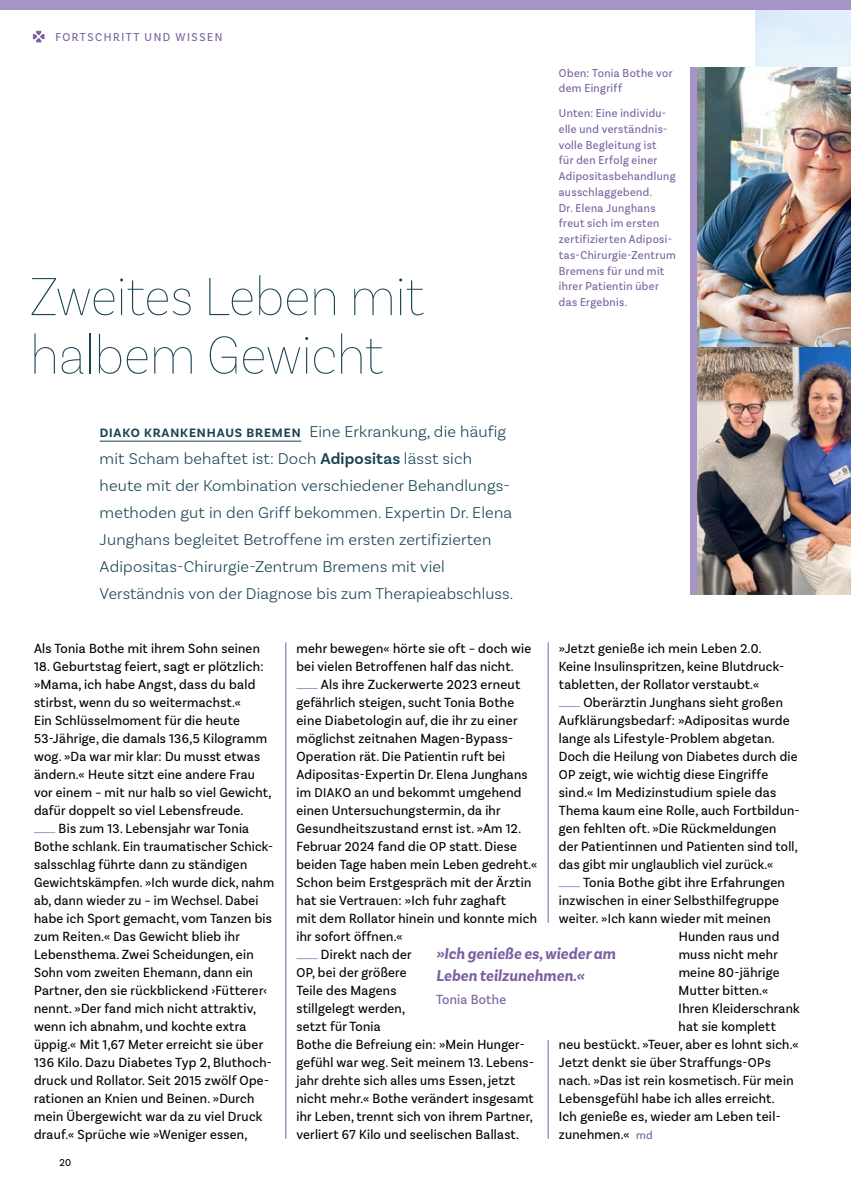
<style>
.page{position:relative;width:851px;height:1191px;background:#fff}
.page>*{position:absolute;margin:0;border:0;box-sizing:border-box;transform-origin:0 0}
.t1{font:100 57px/58.5px "Basic Sans Narrow";letter-spacing:-.015em;color:#194453}
.t2{font:300 16.5px/27px "Basic Sans";letter-spacing:.01em;color:#194453}
.t3{font:italic 700 16.5px/22.5px "Basic Sans Narrow";letter-spacing:.01em;color:#7a60a3}
.t4{font:13.95px/18px "Basic Sans Narrow";letter-spacing:.02em;color:#000}
.t5{font:13.95px "Basic Sans Narrow";letter-spacing:.02em;color:#7a60a3}
.t6{font:12px/15.8px "Basic Sans Narrow";letter-spacing:.035em;color:#7a60a3}
.t7{font:12px "Basic Sans Narrow";letter-spacing:.13em;color:#7a60a3}
.t8{font:10.5px "Basic Sans Narrow";color:#000}
.s1{font-weight:700;font-size:12.75px}
.s2{font-weight:600}
.s3{font-size:13.5px}
.s4{font-size:12px;color:#7a60a3}
</style>
<div class="page">
<img style="left:696px;top:68px;width:154px;height:526px">
<div style="left:0;top:0;width:850px;height:9px;background:#a794c6"></div>
<div style="left:690px;top:68px;width:6px;height:526px;background:#a794c6"></div>
<svg style="left:33px;top:30px;width:12px;height:13px"></svg>
<hr style="left:548px;top:642px;width:1px;height:281px;background:#7a60a3">
<hr style="left:548px;top:1040px;width:1px;height:99px;background:#7a60a3">
<hr style="left:285px;top:642px;width:1px;height:497px;background:#7a60a3">
<hr style="left:100px;top:441px;width:201px;height:1px;background:#194453">
<svg style="left:34px;top:832px;width:21px;height:1px"></svg>
<svg style="left:296px;top:688px;width:21px;height:1px"></svg>
<svg style="left:296px;top:958px;width:21px;height:1px"></svg>
<svg style="left:558px;top:706px;width:22px;height:1px"></svg>
<svg style="left:558px;top:886px;width:22px;height:1px"></svg>
<p class="t7" style="left:55px;top:30px;width:168px">FORTSCHRITT UND WISSEN</p>
<h1 class="t1" style="left:30px;top:268px;width:396px">Zweites Leben mit halbem Gewicht</h1>
<p class="t2" style="left:100px;top:417px;width:415px"><span class="s1">DIAKO KRANKENHAUS BREMEN</span> Eine Erkrankung, die häufig mit Scham behaftet ist: Doch <span class="s2">Adipositas</span> lässt sich heute mit der Kombination verschiedener Behandlungs&shy;methoden gut in den Griff bekommen. Expertin Dr. Elena Junghans begleitet Betroffene im ersten zertifizierten Adipositas-Chirurgie-Zentrum Bremens mit viel Verständnis von der Diagnose bis zum Therapieabschluss.</p>
<p class="t6" style="left:558px;top:65px;width:115px">Oben: Tonia Bothe vor dem Eingriff</p>
<p class="t6" style="left:558px;top:105px;width:118px">Unten: Eine individu&shy;elle und verständnis&shy;volle Begleitung ist<br>für den Erfolg einer<br>Adipositasbehandlung ausschlaggebend.<br>Dr. Elena Junghans freut sich im ersten zertifizierten Adiposi&shy;tas-Chirurgie-Zentrum<br>Bremens für und mit ihrer Patientin über das Ergebnis.</p>
<p class="t4" style="left:34px;top:639px;width:227px">Als Tonia Bothe mit ihrem Sohn seinen</p>
<p class="t4" style="left:34px;top:657px;width:231px"><span class="s3">18</span>. Geburtstag feiert, sagt er plötzlich:</p>
<p class="t4" style="left:34px;top:675px;width:223px">»Mama, ich habe Angst, dass du bald</p>
<p class="t4" style="left:34px;top:693px;width:208px">stirbst, wenn du so weitermachst.«</p>
<p class="t4" style="left:34px;top:711px;width:207px">Ein Schlüsselmoment für die heute</p>
<p class="t4" style="left:34px;top:729px;width:234px"><span class="s3">53</span>--Jährige, die damals <span class="s3">136,5</span> Kilogramm</p>
<p class="t4" style="left:34px;top:747px;width:228px">wog. »Da war mir klar: Du musst etwas</p>
<p class="t4" style="left:34px;top:765px;width:222px">ändern.« Heute sitzt eine andere Frau</p>
<p class="t4" style="left:34px;top:783px;width:239px">vor einem – mit nur halb so viel Gewicht,</p>
<p class="t4" style="left:34px;top:801px;width:211px">dafür doppelt so viel Lebensfreude.</p>
<p class="t4" style="left:59px;top:819px;width:192px">Bis zum <span class="s3">13</span>. Lebensjahr war Tonia</p>
<p class="t4" style="left:34px;top:837px;width:240px">Bothe schlank. Ein traumatischer Schick-</p>
<p class="t4" style="left:34px;top:855px;width:215px">salsschlag führte dann zu ständigen</p>
<p class="t4" style="left:34px;top:873px;width:242px">Gewichtskämpfen. »Ich wurde dick, nahm</p>
<p class="t4" style="left:34px;top:891px;width:226px">ab, dann wieder zu – im Wechsel. Dabei</p>
<p class="t4" style="left:34px;top:909px;width:239px">habe ich Sport gemacht, vom Tanzen bis</p>
<p class="t4" style="left:34px;top:927px;width:207px">zum Reiten.« Das Gewicht blieb ihr</p>
<p class="t4" style="left:34px;top:945px;width:221px">Lebensthema. Zwei Scheidungen, ein</p>
<p class="t4" style="left:34px;top:963px;width:220px">Sohn vom zweiten Ehemann, dann ein</p>
<p class="t4" style="left:34px;top:981px;width:235px">Partner, den sie rückblickend ›Fütterer‹</p>
<p class="t4" style="left:34px;top:999px;width:223px">nennt. »Der fand mich nicht attraktiv,</p>
<p class="t4" style="left:34px;top:1017px;width:214px">wenn ich abnahm, und kochte extra</p>
<p class="t4" style="left:34px;top:1035px;width:231px">üppig.« Mit <span class="s3">1,67</span> Meter erreicht sie über</p>
<p class="t4" style="left:34px;top:1053px;width:239px"><span class="s3">136</span> Kilo. Dazu Diabetes Typ 2, Bluthoch-</p>
<p class="t4" style="left:34px;top:1071px;width:236px">druck und Rollator. Seit <span class="s3">2015</span> zwölf Ope-</p>
<p class="t4" style="left:34px;top:1089px;width:222px">rationen an Knien und Beinen. »Durch</p>
<p class="t4" style="left:34px;top:1107px;width:230px">mein Übergewicht war da zu viel Druck</p>
<p class="t4" style="left:34px;top:1125px;width:215px">drauf.« Sprüche wie »Weniger essen,</p>
<p class="t8" style="left:60px;top:1156px;width:13px">20</p>
<p class="t4" style="left:296px;top:639px;width:236px">mehr bewegen« hörte sie oft – doch wie bei vielen Betroffenen half das nicht.</p>
<p class="t4" style="left:320px;top:675px;width:201px">Als ihre Zuckerwerte <span class="s3">2023</span> erneut</p>
<p class="t4" style="left:296px;top:693px;width:219px">gefährlich steigen, sucht Tonia Bothe</p>
<p class="t4" style="left:296px;top:711px;width:223px">eine Diabetologin auf, die ihr zu einer</p>
<p class="t4" style="left:296px;top:729px;width:216px">möglichst zeitnahen Magen-Bypass-</p>
<p class="t4" style="left:296px;top:747px;width:210px">Operation rät. Die Patientin ruft bei</p>
<p class="t4" style="left:296px;top:765px;width:233px">Adipositas-Expertin Dr. Elena Junghans</p>
<p class="t4" style="left:296px;top:783px;width:226px">im <span class="s3">DIAKO</span> an und bekommt umgehend</p>
<p class="t4" style="left:296px;top:801px;width:206px">einen Untersuchungstermin, da ihr</p>
<p class="t4" style="left:296px;top:819px;width:226px">Gesundheitszustand ernst ist. »Am <span class="s3">12.</span></p>
<p class="t4" style="left:296px;top:837px;width:222px">Februar <span class="s3">2024</span> fand die <span class="s3">OP</span> statt. Diese</p>
<p class="t4" style="left:296px;top:855px;width:242px">beiden Tage haben mein Leben gedreht.«</p>
<p class="t4" style="left:296px;top:873px;width:236px">Schon beim Erstgespräch mit der Ärztin</p>
<p class="t4" style="left:296px;top:891px;width:211px">hat sie Vertrauen: »Ich fuhr zaghaft</p>
<p class="t4" style="left:296px;top:909px;width:242px">mit dem Rollator hinein und konnte mich</p>
<p class="t4" style="left:296px;top:927px;width:108px">ihr sofort öffnen.«</p>
<p class="t4" style="left:321px;top:945px;width:92px">Direkt nach der</p>
<p class="t4" style="left:296px;top:963px;width:112px"><span class="s3">OP</span>, bei der größere</p>
<p class="t4" style="left:296px;top:981px;width:101px">Teile des Magens</p>
<p class="t4" style="left:296px;top:999px;width:110px">stillgelegt werden,</p>
<p class="t4" style="left:296px;top:1017px;width:86px">setzt für Tonia</p>
<p class="t4" style="left:296px;top:1035px;width:230px">Bothe die Befreiung ein: »Mein Hunger-</p>
<p class="t4" style="left:296px;top:1053px;width:239px">gefühl war weg. Seit meinem <span class="s3">13</span>. Lebens-</p>
<p class="t4" style="left:296px;top:1071px;width:220px">jahr drehte sich alles ums Essen, jetzt</p>
<p class="t4" style="left:296px;top:1089px;width:239px">nicht mehr.« Bothe verändert insgesamt</p>
<p class="t4" style="left:296px;top:1107px;width:238px">ihr Leben, trennt sich von ihrem Partner,</p>
<p class="t4" style="left:296px;top:1125px;width:224px">verliert <span class="s3">67</span> Kilo und seelischen Ballast.</p>
<p class="t4" style="left:558px;top:639px;width:227px">»Jetzt genieße ich mein Leben <span class="s3">2.0</span>.<br>Keine Insulinspritzen, keine Blutdruck&shy;tabletten, der Rollator verstaubt.«</p>
<p class="t4" style="left:558px;top:693px;width:242px;text-indent:25px">Oberärztin Junghans sieht großen Aufklärungsbedarf: »Adipositas wurde lange als Lifestyle-Problem abgetan.<br>Doch die Heilung von Diabetes durch die <span class="s3">OP</span> zeigt, wie wichtig diese Eingriffe sind.« Im Medizinstudium spiele das Thema kaum eine Rolle, auch Fortbildun&shy;gen fehlten oft. »Die Rückmeldungen<br>der Patientinnen und Patienten sind toll, das gibt mir unglaublich viel zurück.«</p>
<p class="t4" style="left:583px;top:873px;width:203px">Tonia Bothe gibt ihre Erfahrungen</p>
<p class="t4" style="left:558px;top:891px;width:222px">inzwischen in einer Selbsthilfegruppe</p>
<p class="t4" style="left:558px;top:909px;width:213px">weiter. »Ich kann wieder mit meinen</p>
<p class="t4" style="left:678px;top:927px;width:102px">Hunden raus und</p>
<p class="t4" style="left:678px;top:945px;width:101px">muss nicht mehr</p>
<p class="t4" style="left:678px;top:963px;width:102px">meine <span class="s3">80</span>-jährige</p>
<p class="t4" style="left:678px;top:981px;width:91px">Mutter bitten.«</p>
<p class="t4" style="left:678px;top:999px;width:123px">Ihren Kleiderschrank</p>
<p class="t4" style="left:678px;top:1017px;width:99px">hat sie komplett</p>
<p class="t4" style="left:558px;top:1035px;width:241px">neu bestückt. »Teuer, aber es lohnt sich.«</p>
<p class="t4" style="left:558px;top:1053px;width:214px">Jetzt denkt sie über Straffungs-<span class="s3">OP</span>s</p>
<p class="t4" style="left:558px;top:1071px;width:236px">nach. »Das ist rein kosmetisch. Für mein</p>
<p class="t4" style="left:558px;top:1089px;width:217px">Lebensgefühl habe ich alles erreicht.</p>
<p class="t4" style="left:558px;top:1107px;width:223px">Ich genieße es, wieder am Leben teil-</p>
<p class="t4" style="left:558px;top:1125px;width:95px">zunehmen.« <span class="s4">md</span></p>
<p class="t3" style="left:436px;top:942px;width:181px">»Ich genieße es, wieder am<br>Leben teilzunehmen.«</p>
<p class="t5" style="left:436px;top:991px;width:71px">Tonia Bothe</p>
</div>
